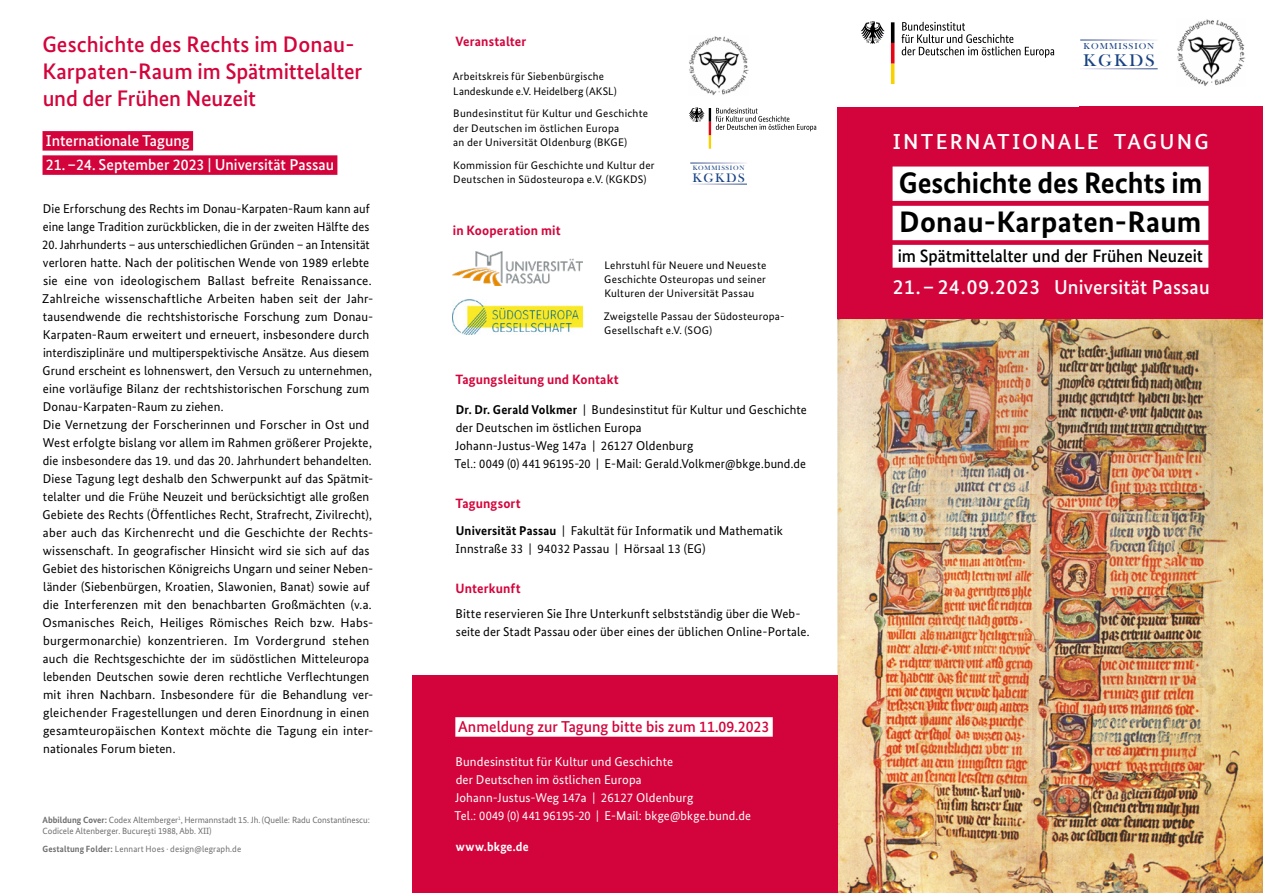
<style>
.page{position:relative;width:1263px;height:893px;background:#fff}
.page>*{position:absolute;margin:0;border:0;box-sizing:border-box;transform-origin:0 0}
.t1{font:700 29.7px/39.3px "Bundes Sans";letter-spacing:-.005em;color:#000}
.t2{font:500 22.5px/27px "Bundes Sans";letter-spacing:-.005em;color:#d3043b}
.t3{font:500 21.6px "Bundes Sans";letter-spacing:.1em;color:#fff}
.t4{font:500 20.1px "Bundes Sans";letter-spacing:.01em;color:#fff}
.t5{font:500 17.85px "Bundes Sans";letter-spacing:-.005em;color:#000}
.t6{font:17.4px "Bask Old Face";letter-spacing:.1em;color:#194383;scale:1.07 1}
.t7{font:500 15.75px "Bundes Sans";color:#fff}
.t8{font:500 15.75px "Bundes Sans";color:#d3043b}
.t9{font:700 13.5px "Bundes Sans";letter-spacing:.01em;color:#d3043b}
.t10{font:12.75px/18px "Bundes Sans";letter-spacing:.01em;color:#000}
.t11{font:12.75px/18px "Bundes Sans";letter-spacing:.01em;color:#fff}
.t12{font:700 12.75px "Bundes Sans";letter-spacing:.02em;color:#fff}
.t13{font:12.75px "Bask Old Face";letter-spacing:.1em;color:#194383;scale:1.07 1}
.t14{font:10.95px/14.2px "Bundes Sans";letter-spacing:.025em;color:#000}
.t15{font:9px/11.2px "Bundes Sans";letter-spacing:-.005em;color:#706f6f}
.t16{font:9px "Bundes Sans";letter-spacing:.015em;color:#706f6f}
.t17{font:8.85px "Bask Old Face";letter-spacing:.1em;color:#194383;scale:1.07 1}
.t18{font:6.45px "Bask Old Face";letter-spacing:.1em;color:#194383;scale:1.07 1}
.s1{font-weight:700}
.s2{font-size:20.85px}
</style>
<div class="page">
<img style="left:838px;top:319px;width:425px;height:574px">
<div style="left:838px;top:107px;width:425px;height:212px;background:#d3043b"></div>
<div style="left:43px;top:131px;width:150px;height:20px;background:#d3043b"></div>
<div style="left:43px;top:155px;width:294px;height:20px;background:#d3043b"></div>
<div style="left:892px;top:245px;width:316px;height:23px;background:#fff"></div>
<div style="left:892px;top:167px;width:317px;height:34px;background:#fff"></div>
<div style="left:892px;top:206px;width:316px;height:34px;background:#fff"></div>
<div style="left:412px;top:676px;width:426px;height:217px;background:#d3043b"></div>
<div style="left:455px;top:717px;width:318px;height:20px;background:#fff"></div>
<svg style="left:689px;top:107px;width:127px;height:42px"></svg>
<img style="left:689px;top:36px;width:59px;height:59px">
<img style="left:1177px;top:19px;width:68px;height:67px">
<img style="left:453px;top:300px;width:129px;height:34px">
<img style="left:453px;top:251px;width:129px;height:34px">
<svg style="left:901px;top:22px;width:153px;height:36px"></svg>
<svg style="left:861px;top:21px;width:24px;height:23px"></svg>
<svg style="left:891px;top:22px;width:3px;height:62px"></svg>
<h2 class="t2" style="left:42px;top:31px;width:321px">Geschichte des Rechts im Donau-<br>Karpaten-Raum im Spätmittelalter und der Frühen Neuzeit</h2>
<p class="t7" style="left:46px;top:131px;width:145px">Internationale Tagung</p>
<p class="t7" style="left:46px;top:155px;width:290px">21. –24. September 2023 | Universität Passau</p>
<p class="t10" style="left:43px;top:200px;width:329px">Die Erforschung des Rechts im Donau-Karpaten-Raum kann auf eine lange Tradition zurückblicken, die in der zweiten Hälfte des</p>
<p class="t10" style="left:42px;top:236px;width:333px">20. Jahrhunderts – aus unterschiedlichen Gründen – an Intensität verloren hatte. Nach der politischen Wende von 1989 erlebte sie eine von ideologischem Ballast befreite Renaissance.<br>Zahlreiche wissenschaftliche Arbeiten haben seit der Jahr&shy;tausendwende die rechtshistorische Forschung zum Donau-Karpaten-Raum erweitert und erneuert, insbesondere durch interdisziplinäre und multiperspektivische Ansätze. Aus diesem Grund erscheint es lohnenswert, den Versuch zu unternehmen, eine vorläufige Bilanz der rechtshistorischen Forschung zum Donau-Karpaten-Raum zu ziehen.<br>Die Vernetzung der Forscherinnen und Forscher in Ost und West erfolgte bislang vor allem im Rahmen größerer Projekte, die insbesondere das 19. und das 20. Jahrhundert behandelten.<br>Diese Tagung legt deshalb den Schwerpunkt auf das Spätmit&shy;telalter und die Frühe Neuzeit und berücksichtigt alle großen Gebiete des Rechts (Öffentliches Recht, Strafrecht, Zivilrecht), aber auch das Kirchenrecht und die Geschichte der Rechts&shy;wissenschaft. In geografischer Hinsicht wird sie sich auf das Gebiet des historischen Königreichs Ungarn und seiner Neben&shy;länder (Siebenbürgen, Kroatien, Slawonien, Banat) sowie auf die Interferenzen mit den benachbarten Großmächten (v.a.<br>Osmanisches Reich, Heiliges Römisches Reich bzw. Habs&shy;burgermonarchie) konzentrieren. Im Vordergrund stehen auch die Rechtsgeschichte der im südöstlichen Mitteleuropa lebenden Deutschen sowie deren rechtliche Verflechtungen mit ihren Nachbarn. Insbesondere für die Behandlung ver&shy;gleichender Fragestellungen und deren Einordnung in einen gesamteuropäischen Kontext möchte die Tagung ein inter&shy;nationales Forum bieten.</p>
<p class="t15" style="left:43px;top:814px;width:329px"><span class="s1">Abbildung Cover:</span> Codex Altemberger<sup>1</sup>, Hermannstadt 15. Jh. (Quelle: Radu Constantinescu:<br>Codicele Altenberger. Bucureşti 1988, Abb. XII)</p>
<p class="t16" style="left:43px;top:843px;width:200px"><span class="s1">Gestaltung Folder:</span> Lennart Hoes · design@legraph.de</p>
<p class="t9" style="left:455px;top:33px;width:72px">Veranstalter</p>
<p class="t14" style="left:453px;top:69px;width:165px">Arbeitskreis für Siebenbürgische<br>Landeskunde e.V. Heidelberg (AKSL)</p>
<p class="t14" style="left:453px;top:106px;width:196px">Bundesinstitut für Kultur und Geschichte der Deutschen im östlichen Europa<br>an der Universität Oldenburg (BKGE)</p>
<p class="t14" style="left:453px;top:158px;width:203px">Kommission für Geschichte und Kultur der<br>Deutschen in Südosteuropa e.V. (KGKDS)</p>
<p class="t9" style="left:453px;top:222px;width:109px">in Kooperation mit</p>
<p class="t18" style="left:693px;top:164px;width:50px">KOMMISSION</p>
<p class="t13" style="left:692px;top:170px;width:51px">KGKDS</p>
<p class="t14" style="left:604px;top:258px;width:164px;text-align:justify">Lehrstuhl für Neuere und Neueste Geschichte Osteuropas und seiner Kulturen der Universität Passau</p>
<p class="t14" style="left:604px;top:309px;width:182px">Zweigstelle Passau der Südosteuropa-<br>Gesellschaft e.V. (SOG)</p>
<p class="t9" style="left:455px;top:372px;width:165px">Tagungsleitung und Kontakt</p>
<p class="t10" style="left:455px;top:400px;width:354px"><span class="s1">Dr. Dr. Gerald Volkmer</span> | Bundesinstitut für Kultur und Geschichte der Deutschen im östlichen Europa<br>Johann-Justus-Weg 147a | 26127 Oldenburg<br>Tel.: 0049 (0) 441 96195-20 | E-Mail: Gerald.Volkmer@bkge.bund.de</p>
<p class="t9" style="left:455px;top:495px;width:67px">Tagungsort</p>
<p class="t10" style="left:456px;top:521px;width:329px"><span class="s1">Universität Passau</span> | Fakultät für Informatik und Mathematik<br>Innstraße 33 | 94032 Passau | Hörsaal 13 (EG)</p>
<p class="t9" style="left:455px;top:580px;width:67px">Unterkunft</p>
<p class="t10" style="left:456px;top:604px;width:356px">Bitte reservieren Sie Ihre Unterkunft selbstständig über die Web&shy;seite der Stadt Passau oder über eines der üblichen Online-Portale.</p>
<p class="t8" style="left:458px;top:717px;width:312px">Anmeldung zur Tagung bitte bis zum 11.09.2023</p>
<p class="t11" style="left:455px;top:752px;width:298px">Bundesinstitut für Kultur und Geschichte<br>der Deutschen im östlichen Europa<br>Johann-Justus-Weg 147a | 26127 Oldenburg<br>Tel.: 0049 (0) 441 96195-20 | E-Mail: bkge@bkge.bund.de</p>
<p class="t12" style="left:456px;top:839px;width:74px">www.bkge.de</p>
<p class="t17" style="left:1083px;top:41px;width:68px">KOMMISSION</p>
<h3 class="t6" style="left:1083px;top:50px;width:68px">KGKDS</h3>
<h3 class="t3" style="left:893px;top:128px;width:317px">INTERNATIONALE TAGUNG</h3>
<h1 class="t1" style="left:899px;top:163px;width:305px">Geschichte des Rechts im<br>Donau-Karpaten-Raum</h1>
<h3 class="t5" style="left:898px;top:245px;width:307px">im Spätmittelalter und der Frühen Neuzeit</h3>
<h3 class="t4" style="left:893px;top:274px;width:318px"><span class="s2">21.– 24.09.2023</span> Universität Passau</h3>
</div>
